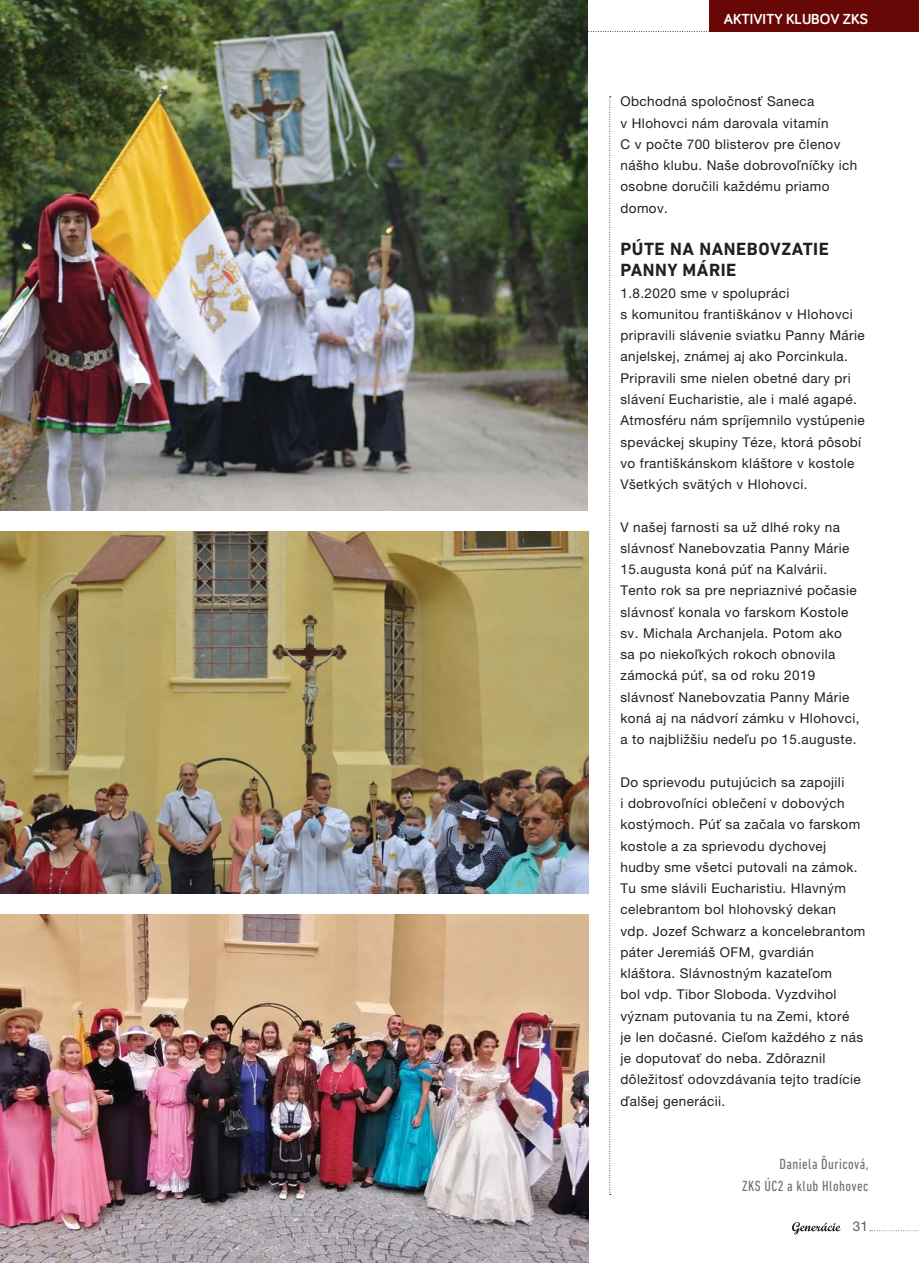
<style>
.page{position:relative;width:919px;height:1263px;background:#fff}
.page>*{position:absolute;margin:0;border:0;box-sizing:border-box;transform-origin:0 0}
.t1{font:700 18px/21.3px "DIN Next LT Pro";letter-spacing:.03em;color:#231f20}
.t2{font:condensed 15px/21.3px "DIN Next LT Pro";letter-spacing:.03em;color:#6d6e70;text-align:right}
.t3{font:700 15px "Bariol";color:#fff}
.t4{font:13.5px/21.3px "Helvetica Neue LT Pro";letter-spacing:.03em;color:#231f20}
.t5{font:13.5px "Helvetica Neue LT Pro";color:#58595b}
</style>
<div class="page">
<svg style="left:587px;top:31px;width:122px;height:1px"></svg>
<svg style="left:792px;top:1222px;width:48px;height:12px"></svg>
<div style="left:709px;top:0;width:209px;height:32px;background:#670806"></div>
<svg style="left:869px;top:1230px;width:49px;height:1px"></svg>
<svg style="left:609px;top:96px;width:1px;height:1099px"></svg>
<img style="left:0;top:531px;width:588px;height:362px">
<img style="left:0;top:0;width:587px;height:510px">
<img style="left:0;top:914px;width:588px;height:349px">
<p class="t3" style="left:723px;top:13px;width:146px">AKTIVITY KLUBOV ZKS</p>
<p class="t4" style="left:620px;top:93px;width:238px">Obchodná spoločnosť Saneca<br>v Hlohovci nám darovala vitamín<br>C v počte 700 blisterov pre členov nášho klubu. Naše dobrovoľníčky ich osobne doručili každému priamo domov.</p>
<h1 class="t1" style="left:620px;top:240px;width:210px">PÚTE NA NANEBOVZATIE<br>PANNY MÁRIE</h1>
<p class="t4" style="left:620px;top:284px;width:246px">1.8.2020 sme v spolupráci<br>s komunitou františkánov v Hlohovci pripravili slávenie sviatku Panny Márie anjelskej, známej aj ako Porcinkula.<br>Pripravili sme nielen obetné dary pri slávení Eucharistie, ale i malé agapé.<br>Atmosféru nám spríjemnilo vystúpenie speváckej skupiny Téze, ktorá pôsobí vo františkánskom kláštore v kostole Všetkých svätých v Hlohovci.</p>
<p class="t4" style="left:620px;top:518px;width:240px">V našej farnosti sa už dlhé roky na slávnosť Nanebovzatia Panny Márie 15.augusta koná púť na Kalvárii.<br>Tento rok sa pre nepriaznivé počasie slávnosť konala vo farskom Kostole sv. Michala Archanjela. Potom ako sa po niekoľkých rokoch obnovila zámocká púť, sa od roku 2019 slávnosť Nanebovzatia Panny Márie koná aj na nádvorí zámku v Hlohovci, a to najbližšiu nedeľu po 15.auguste.</p>
<p class="t4" style="left:620px;top:773px;width:246px">Do sprievodu putujúcich sa zapojili<br>i dobrovoľníci oblečení v dobových kostýmoch. Púť sa začala vo farskom kostole a za sprievodu dychovej hudby sme všetci putovali na zámok.<br>Tu sme slávili Eucharistiu. Hlavným celebrantom bol hlohovský dekan vdp. Jozef Schwarz a koncelebrantom páter Jeremiáš OFM, gvardián kláštora. Slávnostným kazateľom<br>bol vdp. Tibor Sloboda. Vyzdvihol význam putovania tu na Zemi, ktoré<br>je len dočasné. Cieľom každého z nás je doputovať do neba. Zdôraznil dôležitosť odovzdávania tejto tradície ďalšej generácii.</p>
<p class="t2" style="left:742px;top:1155px;width:128px">Daniela Ďuricová,<br>ZKS ÚC2 a klub Hlohovec</p>
<p class="t5" style="left:852px;top:1221px;width:17px">31</p>
</div>
